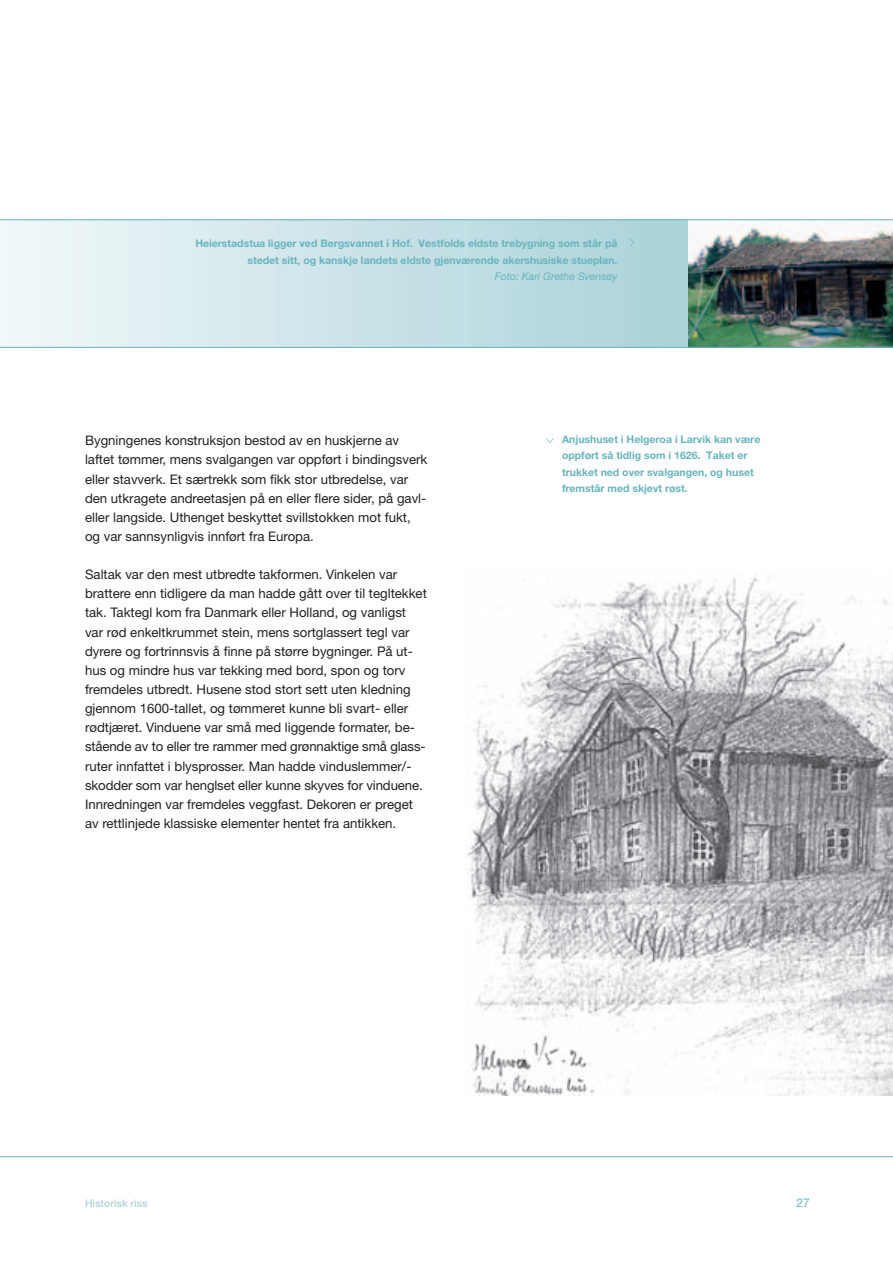
<style>
.page{position:relative;width:893px;height:1263px;background:#fff}
.page>*{position:absolute;margin:0;border:0;box-sizing:border-box;transform-origin:0 0}
.t1{font:200 13.5px "The Sans";color:#67b4be}
.t2{font:13.2px/19.2px "Helvetica Neue";color:#231f20}
.t3{font:12px "Helvetica Neue";color:#67b4be}
.t4{font:700 10.5px/16.5px "Helvetica Neue";color:#67b4be}
.t5{font:italic 10.5px "Helvetica Neue";color:#67b4be}
.t6{font:500 10.5px "Helvetica Neue";color:#aed4db}
</style>
<div class="page">
<hr style="left:0;top:1156px;width:893px;height:1px;background:#67b4be">
<svg style="left:0;top:220px;width:688px;height:127px;background:#cce4e8"></svg>
<img style="left:467px;top:577px;width:426px;height:518px">
<img style="left:688px;top:220px;width:205px;height:127px">
<hr style="left:0;top:219px;width:893px;height:1px;background:#67b4be">
<hr style="left:0;top:347px;width:893px;height:1px;background:#67b4be">
<p class="t4" style="left:195px;top:236px;width:424px;text-align:right">Heierstadstua ligger ved Bergsvannet i Hof. Vestfolds eldste trebygning som står på stedet sitt, og kanskje landets eldste gjenværende akershusiske stueplan.</p>
<p class="t5" style="left:495px;top:273px;width:124px">Foto: Kari Grethe Svensøy</p>
<p class="t1" style="left:635px;top:249px;width:8px;rotate:-180deg">&lt;</p>
<p class="t2" style="left:85px;top:432px;width:344px">Bygningenes konstruksjon bestod av en huskjerne av laftet tømmer, mens svalgangen var oppført i bindingsverk eller stavverk. Et særtrekk som fikk stor utbredelse, var den utkragete andreetasjen på en eller flere sider, på gavl&shy;eller langside. Uthenget beskyttet svillstokken mot fukt, og var sannsynligvis innført fra Europa.</p>
<p class="t2" style="left:85px;top:566px;width:343px">Saltak var den mest utbredte takformen. Vinkelen var brattere enn tidligere da man hadde gått over til tegltekket tak. Taktegl kom fra Danmark eller Holland, og vanligst var rød enkeltkrummet stein, mens sortglassert tegl var dyrere og fortrinnsvis å finne på større bygninger. På ut&shy;hus og mindre hus var tekking med bord, spon og torv fremdeles utbredt. Husene stod stort sett uten kledning gjennom 1600-tallet, og tømmeret kunne bli svart- eller rødtjæret. Vinduene var små med liggende formater, be&shy;stående av to eller tre rammer med grønnaktige små glass&shy;ruter innfattet i blysprosser. Man hadde vinduslemmer/- skodder som var henglset eller kunne skyves for vinduene.<br>Innredningen var fremdeles veggfast. Dekoren er preget av rettlinjede klassiske elementer hentet fra antikken.</p>
<p class="t1" style="left:544px;top:443px;width:8px;rotate:-90deg">&lt;</p>
<p class="t4" style="left:562px;top:431px;width:200px">Anjushuset i Helgeroa i Larvik kan være oppført så tidlig som i 1626. Taket er trukket ned over svalgangen, og huset fremstår med skjevt røst.</p>
<p class="t6" style="left:85px;top:1200px;width:64px">Historisk riss</p>
<p class="t3" style="left:796px;top:1198px;width:15px">27</p>
</div>
